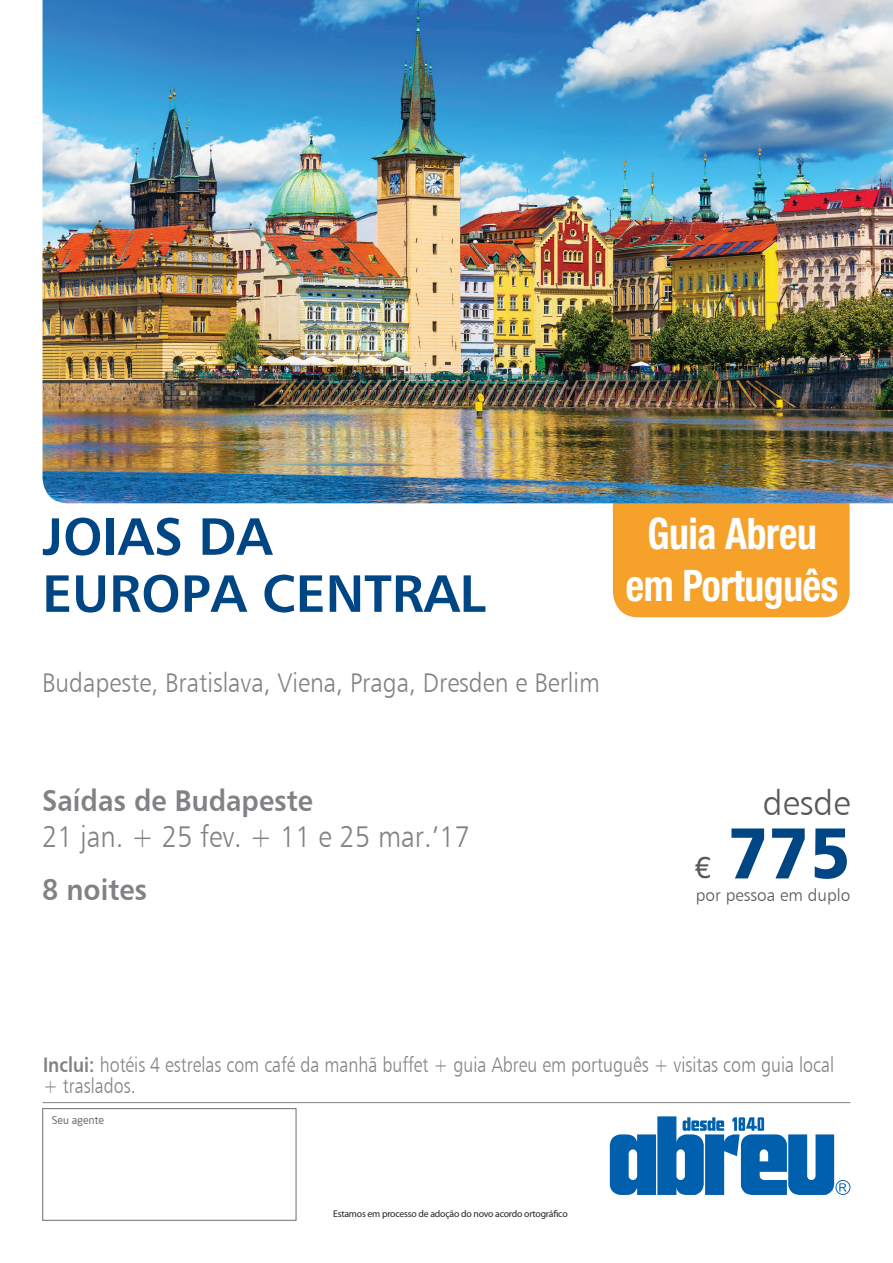
<style>
.page{position:relative;width:893px;height:1263px;background:#fff}
.page>*{position:absolute;margin:0;border:0;box-sizing:border-box;transform-origin:0 0}
.t1{font:72px "Humanist 777 BT Black B";color:#004684;scale:.91 1}
.t2{font:52.5px/57px "Humanist 777 BT Bold B";color:#004684}
.t3{font:700 condensed 43.5px/52.2px "Helvetica Neue";letter-spacing:-.01em;color:#fff;text-align:center;scale:.91 1}
.t4{font:34.95px "Humanist 777 BT Light B";color:#57585a}
.t5{font:30px "Humanist 777 BT Light B";color:#808285;scale:.91 1}
.t6{font:30px "Humanist 777 BT Bold B";color:#808285;scale:.91 1}
.t7{font:30px "Helvetica Neue";color:#57585a}
.t8{font:27px "Humanist 777 BT Light B";color:#808285;scale:.91 1}
.t9{font:21px/21px "Humanist 777 BT Light B";color:#808285;scale:.85 1}
.t10{font:17.1px "Humanist 777 BT Light B";color:#57585a}
.t11{font:10.5px "Neo Sans";color:#6c6d70}
.t12{font:9.75px "Myriad Pro";letter-spacing:-.02em;color:#231f20}
.s1{font-family:"Humanist 777 BT Bold B"}
</style>
<div class="page">
<hr style="left:43px;top:1102px;width:807px;height:1px;background:#808285">
<div style="left:43px;top:1108px;width:253px;height:112px;border:1px solid #6c6d70"></div>
<div style="left:613px;top:481px;width:237px;height:136px;background:#f6a22a;border-radius:26px"></div>
<img style="left:43px;top:0;width:850px;height:503px">
<svg style="left:610px;top:1116px;width:240px;height:79px"></svg>
<h2 class="t2" style="left:42px;top:507px;width:445px">JOIAS DA<br>EUROPA CENTRAL</h2>
<p class="t8" style="left:42px;top:666px;width:615px">Budapeste, Bratislava, Viena, Praga, Dresden e Berlim</p>
<h3 class="t3" style="left:626px;top:506px;width:235px">Guia Abreu em Português</h3>
<h3 class="t6" style="left:42px;top:782px;width:299px">Saídas de Budapeste</h3>
<h3 class="t5" style="left:42px;top:818px;width:472px">21 jan. + 25 fev. + 11 e 25 mar.’17</h3>
<h3 class="t6" style="left:42px;top:871px;width:117px">8 noites</h3>
<h3 class="t4" style="left:763px;top:782px;width:89px">desde</h3>
<h1 class="t1" style="left:729px;top:807px;width:135px">775</h1>
<p class="t10" style="left:696px;top:884px;width:156px">por pessoa em duplo</p>
<h3 class="t7" style="left:694px;top:850px;width:18px">€</h3>
<p class="t9" style="left:43px;top:1054px;width:932px"><span class="s1">Inclui:</span> hotéis 4 estrelas com café da manhã buffet + guia Abreu em português + visitas com guia local + traslados.</p>
<p class="t11" style="left:52px;top:1114px;width:54px">Seu agente</p>
<p class="t12" style="left:333px;top:1208px;width:236px">Estamos em processo de adoção do novo acordo ortográfico</p>
</div>
